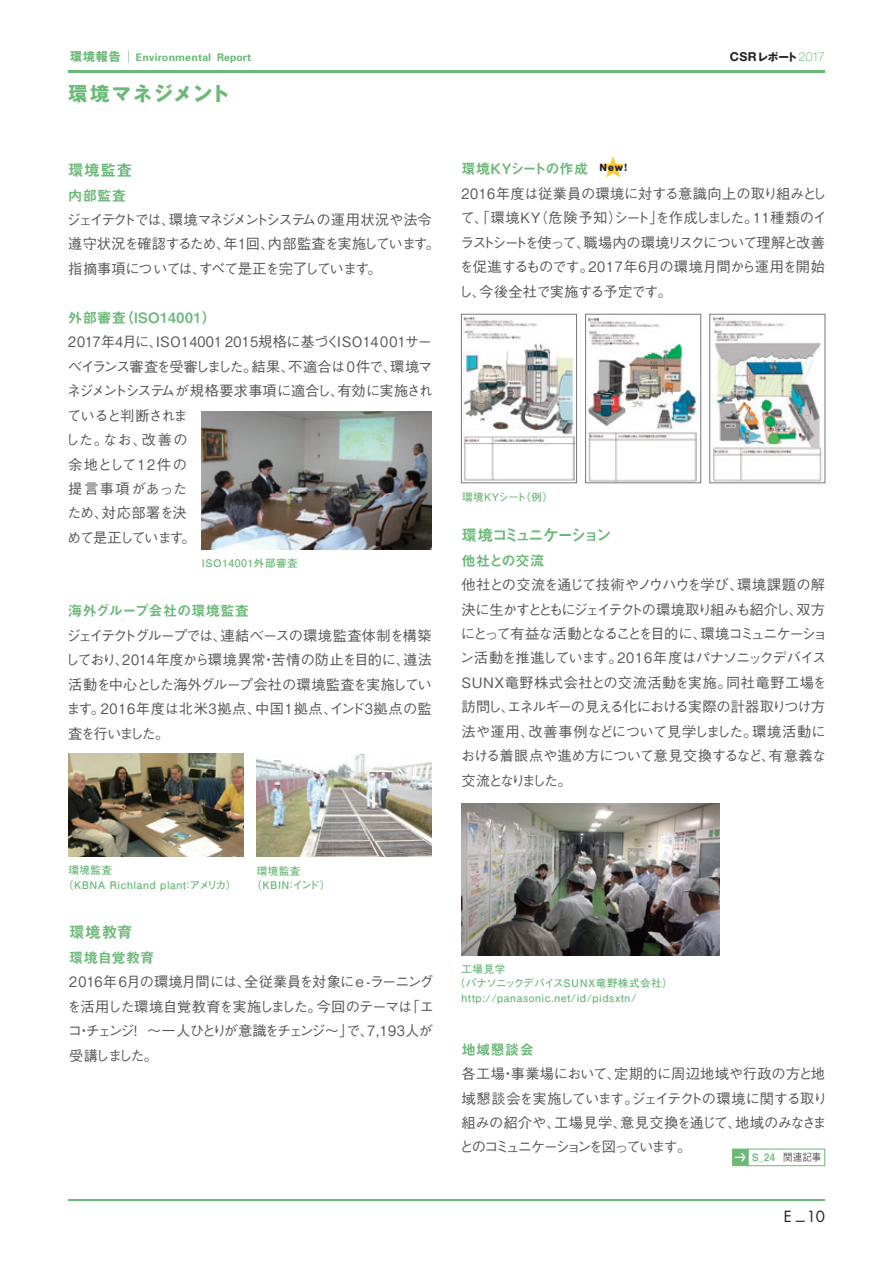
<style>
.page{position:relative;width:893px;height:1263px;background:#fff}
.page>*{position:absolute;margin:0;border:0;box-sizing:border-box;transform-origin:0 0}
.t1{font:700 19.5px "Gothic MB101 Pro";letter-spacing:.055em;color:#6bb977}
.t2{font:15.75px "Midashi Go Pro MB31";letter-spacing:-.16em;color:#6bb977}
.t3{font:15.75px "Midashi Go Pro MB31";letter-spacing:-.065em;color:#6bb977}
.t4{font:15px "Futura";color:#231f20}
.t5{font:500 14.25px/24.5px "Gothic BBB Pro";letter-spacing:-.04em;color:#57585a}
.t6{font:500 14.25px/24.5px "Gothic BBB Pro";letter-spacing:-.04em;color:#57585a;scale:.9 1}
.t7{font:500 14.25px/24.5px "Gothic BBB Pro";letter-spacing:-.075em;color:#57585a}
.t8{font:500 14.25px/24.5px "Gothic BBB Pro";letter-spacing:-.015em;color:#57585a;scale:.9 1}
.t9{font:14.25px "Midashi Go Pro MB31";letter-spacing:.02em;color:#6bb977}
.t10{font:14.25px "Midashi Go Pro MB31";letter-spacing:-.01em;color:#6bb977}
.t11{font:700 10.65px "Gothic MB101 Pro";color:#231f20}
.t12{font:700 10.5px/14.2px "Futo Go B101 Pro";letter-spacing:.05em;color:#6bb977}
.t13{font:700 10.5px "Univers";letter-spacing:.01em;color:#6bb977}
.t14{font:700 10.5px "Futo Go B101 Pro";letter-spacing:.02em;color:#6bb977}
.t15{font:700 10.5px "Futo Go B101 Pro";letter-spacing:.015em;color:#6bb977}
.t16{font:700 10.35px "AG Old Face";color:#231f20}
.t17{font:10.2px "Midashi Go Pro MB31";color:#6bb977;scale:.92 1}
.s1{font-family:"Gothic MB101 Pro";font-size:12px}
.s2{font-family:"Helvetica Neue";font-size:12.3px}
.s3{font-family:"Helvetica Neue";font-weight:100;font-size:12.3px;color:#3ab54a}
.s4{font-family:"Gothic BBB Pro";font-weight:500;color:#57585a}
</style>
<div class="page">
<img style="left:461px;top:803px;width:259px;height:152px">
<img style="left:256px;top:754px;width:176px;height:103px">
<img style="left:202px;top:411px;width:230px;height:138px">
<img style="left:68px;top:754px;width:176px;height:103px">
<svg style="left:602px;top:156px;width:22px;height:22px"></svg>
<div style="left:461px;top:314px;width:116px;height:169px;background:linear-gradient(to right,#fbfbfb,#fff);border:1px solid #76787b"></div>
<img style="left:463px;top:317px;width:111px;height:164px">
<div style="left:585px;top:314px;width:116px;height:169px;background:#fff;border:1px solid #76787b"></div>
<img style="left:588px;top:317px;width:112px;height:164px">
<img style="left:713px;top:317px;width:110px;height:167px">
<div style="left:710px;top:314px;width:115px;height:169px;border:1px solid #76787b"></div>
<hr style="left:68px;top:1199px;width:757px;height:1px;background:#6bb977">
<hr style="left:68px;top:70px;width:757px;height:2px;background:#6bb977">
<div style="left:732px;top:1149px;width:16px;height:17px;background:#6bb977;border:1px solid #6bb977"></div>
<div style="left:748px;top:1149px;width:77px;height:17px;border:1px solid #6bb977"></div>
<svg style="left:735px;top:1153px;width:11px;height:9px"></svg>
<p class="t13" style="left:70px;top:51px;width:183px"><span class="s1">環境報告｜</span> Environmental Report</p>
<h1 class="t1" style="left:68px;top:77px;width:163px">環境マネジメント</h1>
<p class="t3" style="left:68px;top:158px;width:65px">環境監査</p>
<p class="t9" style="left:68px;top:184px;width:59px">内部監査</p>
<p class="t7" style="left:66px;top:206px;width:375px">ジェイテクトでは、環境マネジメントシステムの運用状況や法令遵守状況を確認するため、年1回、内部監査を実施しています。指摘事項については、すべて是正を完了しています。</p>
<p class="t9" style="left:68px;top:306px;width:149px">外部審査（ISO14001）</p>
<p class="t8" style="left:65px;top:328px;width:410px">2017年4月に、ISO14001 2015規格に基づくISO14001サーベイランス審査を受審しました。結果、不適合は 0件で、環境マネジメントシステムが規格要求事項に適合し、有効に実施されていると判断されま<br>した。なお、改善の<br>余地として12件の<br>提言事項があった<br>ため、対応部署を決<br>めて是正しています。</p>
<p class="t12" style="left:202px;top:555px;width:97px">ISO14001外部審査</p>
<p class="t10" style="left:68px;top:599px;width:182px">海外グループ会社の環境監査</p>
<p class="t5" style="left:65px;top:621px;width:369px;text-align:justify">ジェイテクトグループでは、連結ベースの環境監査体制を構築しており、2014年度から環境異常・苦情の防止を目的に、遵法活動を中心とした海外グループ会社の環境監査を実施しています。2016年度は北米3拠点、中国1拠点、インド3拠点の監査を行いました。</p>
<p class="t11" style="left:730px;top:48px;width:97px"><span class="s2">CSR</span>レポート<span class="s3">2017</span></p>
<p class="t10" style="left:462px;top:158px;width:128px">環境KYシートの作成</p>
<p class="t6" style="left:458px;top:179px;width:411px">2016年度は従業員の環境に対する意識向上の取り組みとして、「環境KY（危険予知）シート」を作成しました。11種類のイラストシートを使って、職場内の環境リスクについて理解と改善を促進するものです。2017年6月の環境月間から運用を開始し、今後全社で実施する予定です。</p>
<p class="t16" style="left:599px;top:161px;width:29px">New!</p>
<p class="t15" style="left:462px;top:489px;width:93px">環境KYシート（例）</p>
<p class="t2" style="left:462px;top:523px;width:152px">環境コミュニケーション</p>
<p class="t9" style="left:462px;top:549px;width:84px">他社との交流</p>
<p class="t5" style="left:460px;top:571px;width:369px">他社との交流を通じて技術やノウハウを学び、環境課題の解決に生かすとともにジェイテクトの環境取り組みも紹介し、双方にとって有益な活動となることを目的に、環境コミュニケーション活動を推進しています。2016年度はパナソニックデバイス<br>SUNX竜野株式会社との交流活動を実施。同社竜野工場を訪問し、エネルギーの見える化における実際の計器取りつけ方法や運用、改善事例などについて見学しました。環境活動における着眼点や進め方について意見交換するなど、有意義な交流となりました。</p>
<p class="t12" style="left:63px;top:862px;width:175px;text-indent:6px">環境監査<br>（KBNA Richland plant：アメリカ）</p>
<p class="t12" style="left:251px;top:862px;width:81px;text-indent:6px">環境監査（KBIN：インド）</p>
<p class="t3" style="left:69px;top:920px;width:65px">環境教育</p>
<p class="t9" style="left:69px;top:946px;width:87px">環境自覚教育</p>
<p class="t6" style="left:67px;top:968px;width:409px;text-align:justify">2016年6月の環境月間には、全従業員を対象にe -ラーニングを活用した環境自覚教育を実施しました。今回のテーマは「エコ・チェンジ！ ～一人ひとりが意識をチェンジ～」で、7, 1 93人が受講しました。</p>
<p class="t12" style="left:462px;top:961px;width:45px">工場見学</p>
<p class="t14" style="left:455px;top:975px;width:220px">（パナソニックデバイスSUNX竜野株式会社）</p>
<p class="t12" style="left:462px;top:989px;width:176px">http://panasonic.net/id/pidsxtn/</p>
<p class="t9" style="left:462px;top:1038px;width:74px">地域懇談会</p>
<p class="t7" style="left:460px;top:1060px;width:369px">各工場・事業場において、定期的に周辺地域や行政の方と地域懇談会を実施しています。ジェイテクトの環境に関する取り組みの紹介や、工場見学、意見交換を通じて、地域のみなさまとのコミュニケーションを図っています。</p>
<p class="t17" style="left:752px;top:1149px;width:77px">S_24 <span class="s4">関連記事</span></p>
<p class="t4" style="left:784px;top:1206px;width:43px">E _10</p>
</div>
